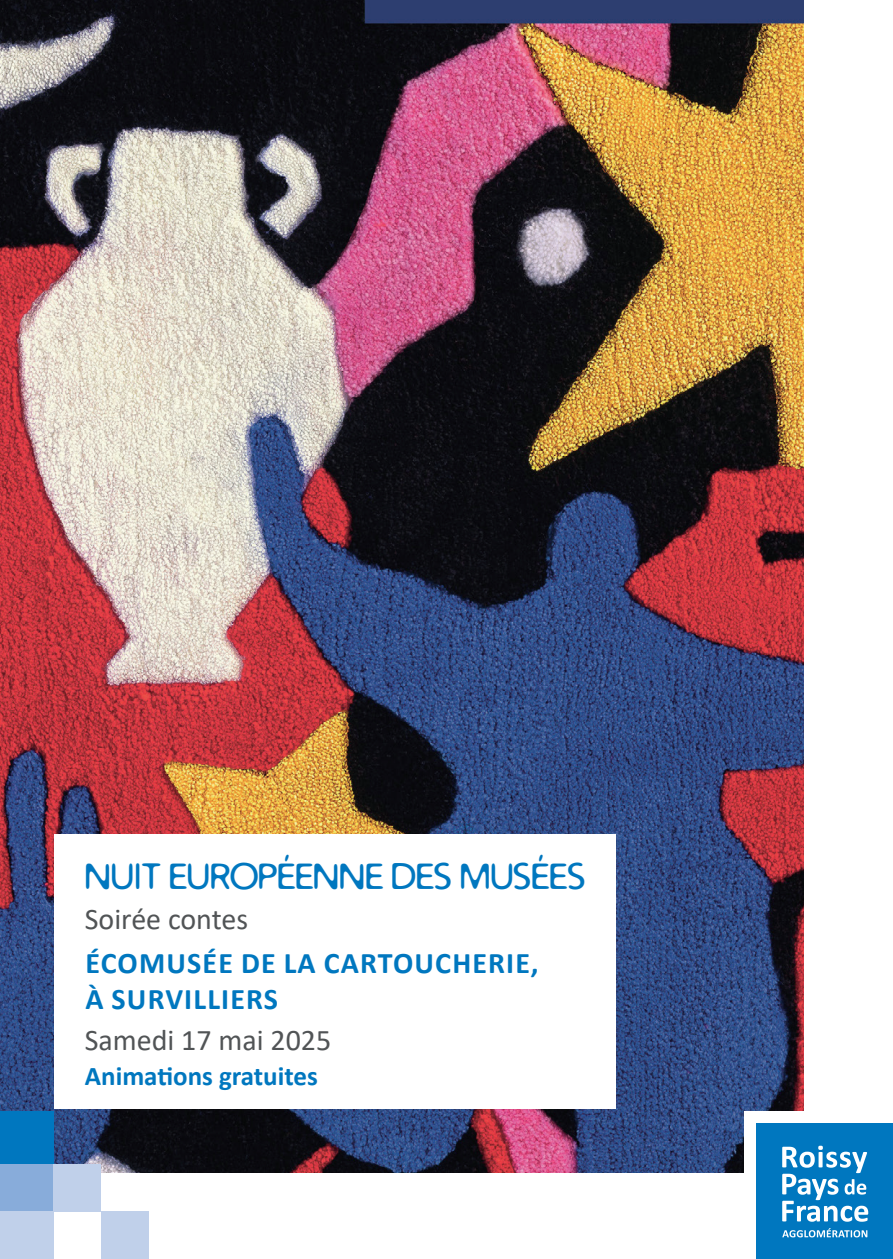
<style>
.page{position:relative;width:893px;height:1259px;background:#fff}
.page>*{position:absolute;margin:0;border:0;box-sizing:border-box;transform-origin:0 0}
.t1{font:36px "Distro";color:#0077bf}
.t2{font:700 30px/36px "Calibri";letter-spacing:.04em;color:#0077bf}
.t3{font:30px "Calibri";color:#515456}
.t4{font:700 27px "Calibri";color:#0077bf}
</style>
<div class="page">
<img style="left:0;top:0;width:803px;height:1173px">
<div style="left:54px;top:834px;width:562px;height:274px;background:#fff"></div>
<div style="left:745px;top:1112px;width:148px;height:147px;background:#fff"></div>
<div style="left:756px;top:1123px;width:137px;height:136px;background:#0077bf"></div>
<svg style="left:782px;top:1145px;width:86px;height:76px"></svg>
<svg style="left:782px;top:1228px;width:85px;height:9px"></svg>
<div style="left:0;top:1110px;width:54px;height:54px;background:#0077bf"></div>
<div style="left:0;top:1164px;width:54px;height:47px;background:#88acda"></div>
<div style="left:54px;top:1164px;width:47px;height:47px;background:#c0d0ea"></div>
<div style="left:101px;top:1211px;width:48px;height:48px;background:#c0d0ea"></div>
<div style="left:0;top:1211px;width:54px;height:48px;background:#c0d0ea"></div>
<p class="t1" style="left:85px;top:853px;width:502px">NUIT EUROPÉENNE DES MUSÉES</p>
<p class="t3" style="left:85px;top:898px;width:165px">Soirée contes</p>
<p class="t2" style="left:85px;top:944px;width:454px">ÉCOMUSÉE DE LA CARTOUCHERIE,<br>À SURVILLIERS</p>
<p class="t3" style="left:85px;top:1019px;width:248px">Samedi 17 mai 2025</p>
<p class="t4" style="left:85px;top:1056px;width:234px">Animations gratuites</p>
</div>
